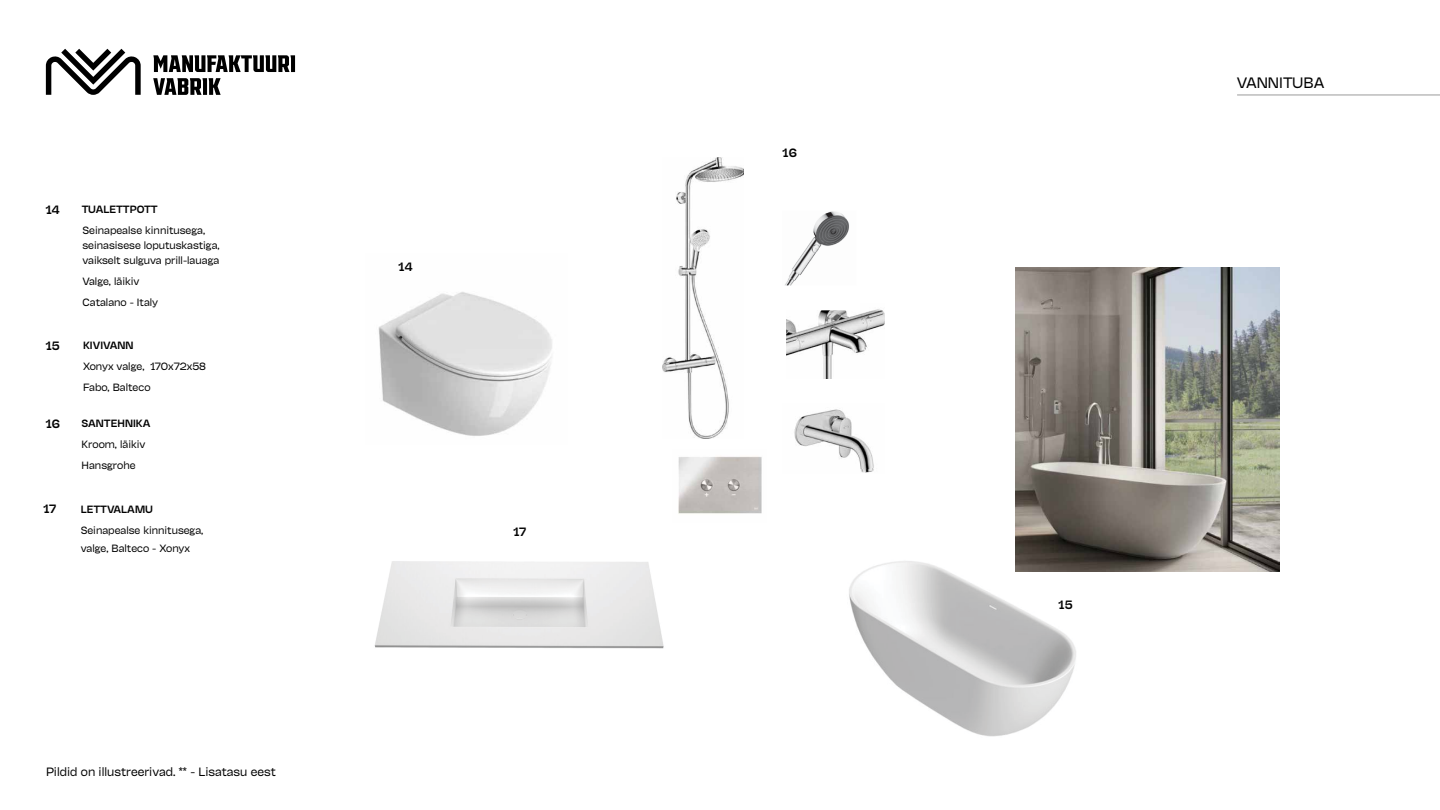
<style>
.page{position:relative;width:1440px;height:810px;background:#fff}
.page>*{position:absolute;margin:0;border:0;box-sizing:border-box;transform-origin:0 0}
.t1{font:15px "Escuela";color:#000}
.t2{font:12px "Escuela";color:#000}
.t3{font:600 12px "Escuela";color:#000}
.t4{font:10.5px/20.8px "Escuela";color:#000}
.t5{font:600 10.5px "Escuela";color:#000}
</style>
<div class="page">
<svg style="left:46px;top:49px;width:95px;height:46px"></svg>
<svg style="left:153px;top:78px;width:68px;height:17px"></svg>
<svg style="left:153px;top:55px;width:142px;height:17px"></svg>
<hr style="left:1237px;top:95px;width:203px;height:1px;background:#9b9b9b">
<img style="left:849px;top:561px;width:246px;height:176px">
<img style="left:786px;top:310px;width:99px;height:69px">
<img style="left:663px;top:158px;width:81px;height:281px">
<img style="left:374px;top:561px;width:290px;height:88px">
<img style="left:794px;top:409px;width:80px;height:64px">
<img style="left:785px;top:211px;width:96px;height:99px">
<img style="left:1015px;top:268px;width:265px;height:303px">
<img style="left:678px;top:456px;width:84px;height:58px">
<img style="left:378px;top:292px;width:174px;height:144px">
<p class="t3" style="left:46px;top:202px;width:16px">14</p>
<p class="t5" style="left:82px;top:203px;width:78px">TUALETTPOTT</p>
<p class="t4" style="left:82px;top:223px;width:139px;line-height:15px">Seinapealse kinnitusega, seinasisese loputuskastiga, vaikselt sulguva prill-lauaga</p>
<p class="t4" style="left:82px;top:271px;width:77px">Valge, läikiv<br>Catalano - Italy</p>
<p class="t3" style="left:46px;top:338px;width:16px">15</p>
<p class="t5" style="left:83px;top:339px;width:52px">KIVIVANN</p>
<p class="t4" style="left:83px;top:356px;width:125px">Xonyx valge, 170x72x58<br>Fabo, Balteco</p>
<p class="t3" style="left:46px;top:416px;width:16px">16</p>
<p class="t5" style="left:82px;top:417px;width:70px">SANTEHNIKA</p>
<p class="t4" style="left:82px;top:434px;width:65px">Kroom, läikiv<br>Hansgrohe</p>
<p class="t3" style="left:44px;top:502px;width:14px">17</p>
<p class="t5" style="left:81px;top:503px;width:74px">LETTVALAMU</p>
<p class="t4" style="left:81px;top:521px;width:124px;line-height:18px">Seinapealse kinnitusega, valge, Balteco - Xonyx</p>
<p class="t2" style="left:46px;top:765px;width:231px">Pildid on illustreerivad. ** - Lisatasu eest</p>
<p class="t3" style="left:399px;top:259px;width:16px">14</p>
<p class="t3" style="left:513px;top:524px;width:14px">17</p>
<p class="t3" style="left:783px;top:146px;width:16px">16</p>
<h1 class="t1" style="left:1237px;top:74px;width:89px">VANNITUBA</h1>
<p class="t3" style="left:1059px;top:597px;width:16px">15</p>
</div>
